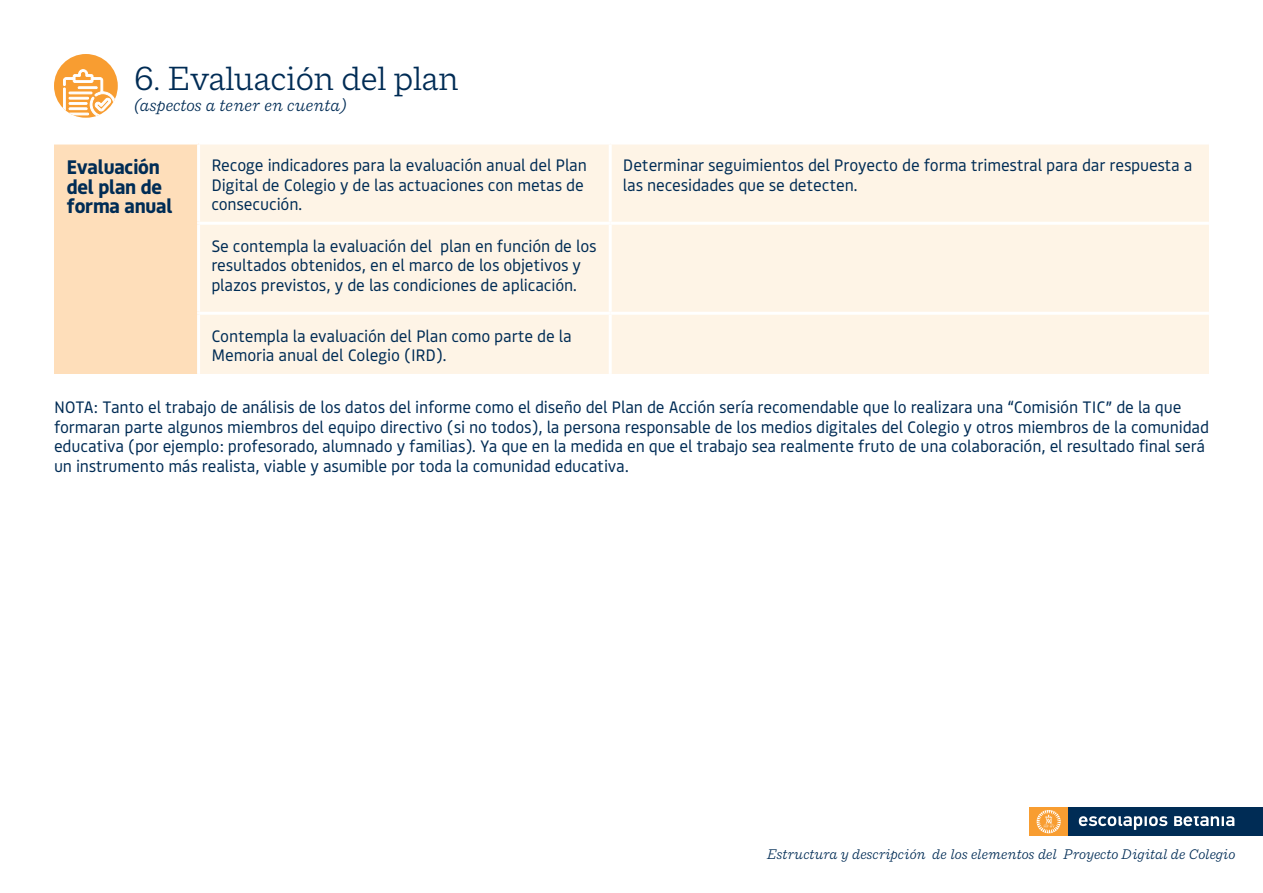
<style>
.page{position:relative;width:1263px;height:893px;background:#fff}
.page>*{position:absolute;margin:0;border:0;box-sizing:border-box;transform-origin:0 0}
.t1{font:300 36px "Macklin Slab";color:#002c55}
.titulito{font:700 19.5px/19.5px "Bould";letter-spacing:-.01em;color:#002c55}
.t2{font:italic 300 18px "Macklin Slab";color:#002c55}
.t3{font:16.5px/19.5px "Bould";letter-spacing:-.01em;color:#002c55}
.t4{font:italic 300 15px "Macklin Slab";color:#002c55}
</style>
<div class="page">
<div style="left:54px;top:143px;width:145px;height:231px;background:#fedeba"></div>
<div style="left:200px;top:145px;width:1009px;height:229px;background:#fef4e6"></div>
<hr style="left:609px;top:145px;width:3px;height:77px;background:#fff">
<hr style="left:609px;top:225px;width:3px;height:87px;background:#fff">
<hr style="left:609px;top:315px;width:3px;height:59px;background:#fff">
<hr style="left:54px;top:142px;width:145px;height:3px;background:#fff">
<hr style="left:197px;top:145px;width:3px;height:77px;background:#fff">
<hr style="left:197px;top:222px;width:413px;height:3px;background:#fff">
<hr style="left:197px;top:225px;width:3px;height:87px;background:#fff">
<hr style="left:610px;top:222px;width:599px;height:3px;background:#fff">
<hr style="left:197px;top:312px;width:413px;height:3px;background:#fff">
<hr style="left:197px;top:315px;width:3px;height:59px;background:#fff">
<hr style="left:610px;top:312px;width:599px;height:3px;background:#fff">
<div style="left:54px;top:54px;width:64px;height:64px;background:#f89d31;border-radius:50%"></div>
<svg style="left:63px;top:69px;width:53px;height:49px"></svg>
<div style="left:1036px;top:807px;width:227px;height:29px;background:#002c55"></div>
<div style="left:1029px;top:807px;width:39px;height:29px;background:#f89d31"></div>
<svg style="left:1036px;top:810px;width:25px;height:23px"></svg>
<svg style="left:1079px;top:816px;width:155px;height:14px"></svg>
<p class="t1" style="left:134px;top:58px;width:326px">6. Evaluación del plan</p>
<p class="t2" style="left:134px;top:95px;width:214px">(aspectos a tener en cuenta)</p>
<p class="titulito" style="left:67px;top:156px;width:107px">Evaluación del plan de forma anual</p>
<p class="t3" style="left:211px;top:155px;width:377px">Recoge indicadores para la evaluación anual del Plan<br>Digital de Colegio y de las actuaciones con metas de consecución.</p>
<p class="t3" style="left:623px;top:155px;width:571px">Determinar seguimientos del Proyecto de forma trimestral para dar respuesta a las necesidades que se detecten.</p>
<p class="t3" style="left:211px;top:235px;width:387px">Se contempla la evaluación del plan en función de los resultados obtenidos, en el marco de los objetivos y plazos previstos, y de las condiciones de aplicación.</p>
<p class="t3" style="left:211px;top:325px;width:362px">Contempla la evaluación del Plan como parte de la<br>Memoria anual del Colegio (IRD).</p>
<p class="t3" style="left:54px;top:397px;width:1156px">NOTA: Tanto el trabajo de análisis de los datos del informe como el diseño del Plan de Acción sería recomendable que lo realizara una “Comisión TIC” de la que formaran parte algunos miembros del equipo directivo (si no todos), la persona responsable de los medios digitales del Colegio y otros miembros de la comunidad educativa (por ejemplo: profesorado, alumnado y familias). Ya que en la medida en que el trabajo sea realmente fruto de una colaboración, el resultado final será un instrumento más realista, viable y asumible por toda la comunidad educativa.</p>
<p class="t4" style="left:767px;top:845px;width:470px">Estructura y descripción de los elementos del Proyecto Digital de Colegio</p>
</div>
